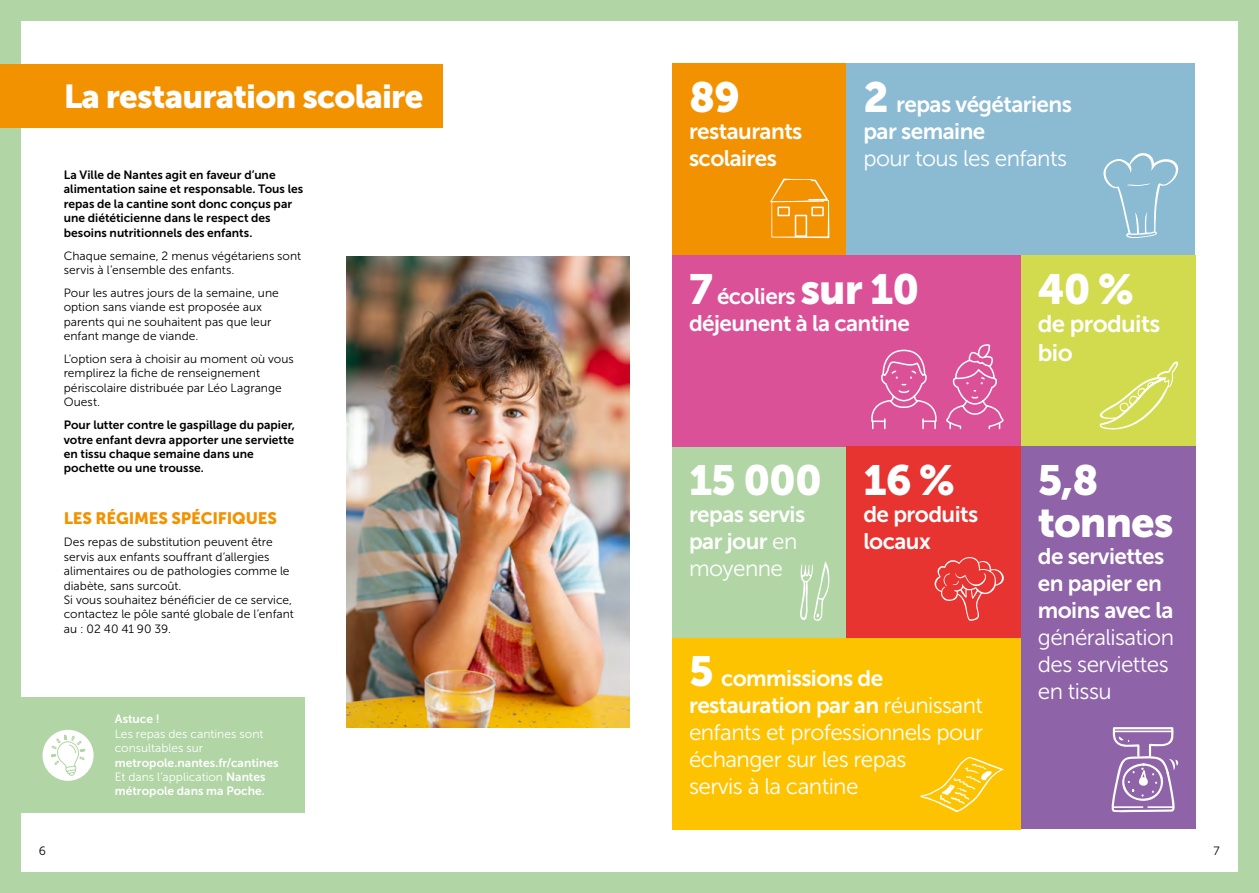
<style>
.page{position:relative;width:1259px;height:893px;background:#b1d5a5}
.page>*{position:absolute;margin:0;border:0;box-sizing:border-box;transform-origin:0 0}
.t1{font:42px/42px "Museo Sans 900";letter-spacing:-.025em;color:#fff}
.t2{font:33px "Museo Sans 900";letter-spacing:-.025em;color:#fff}
.t3{font:24px/28.8px "Museo Sans 700";letter-spacing:-.025em;color:#fff}
.t4{font:22.5px/27px "Museo Sans 700";letter-spacing:-.025em;color:#fff}
.t5{font:22.5px/27px "Museo Sans 300";letter-spacing:-.025em;color:#fff}
.t6{font:16.5px "Museo Sans 900";letter-spacing:-.01em;color:#f39200}
.t7{font:12px/14.4px "Museo Sans 300";color:#000}
.t8{font:12px/14.4px "Museo Sans 700";color:#000}
.t9{font:12px/14.4px "Museo Sans 300";color:#fff}
.t10{font:12px "Museo Sans 700";color:#fff}
.s1{font-family:"Museo Sans 700"}
.s2{font-family:"Museo Sans 900";font-size:42px}
.s3{font-family:"Museo Sans 300"}
</style>
<div class="page">
<div style="left:21px;top:21px;width:608px;height:851px;background:#fff"></div>
<div style="left:629px;top:21px;width:608px;height:851px;background:#fff"></div>
<div style="left:672px;top:446px;width:174px;height:192px;background:#b1d5a5"></div>
<svg style="left:800px;top:561px;width:29px;height:60px"></svg>
<div style="left:672px;top:64px;width:174px;height:191px;background:#f39200"></div>
<div style="left:0;top:64px;width:442px;height:64px;background:#f39200"></div>
<img style="left:347px;top:256px;width:282px;height:471px">
<div style="left:0;top:697px;width:304px;height:116px;background:#b1d5a5"></div>
<div style="left:43px;top:730px;width:51px;height:51px;background:#fff;border-radius:50%"></div>
<svg style="left:51px;top:734px;width:34px;height:42px"></svg>
<div style="left:672px;top:638px;width:348px;height:191px;background:#fdc300"></div>
<div style="left:672px;top:255px;width:348px;height:191px;background:#db5197"></div>
<div style="left:846px;top:64px;width:349px;height:191px;background:#8bbad3"></div>
<div style="left:846px;top:446px;width:174px;height:192px;background:#e73431"></div>
<div style="left:1020px;top:255px;width:175px;height:191px;background:#d2db4d"></div>
<div style="left:1020px;top:446px;width:175px;height:383px;background:#8e63a7"></div>
<svg style="left:1103px;top:153px;width:75px;height:85px"></svg>
<svg style="left:1111px;top:727px;width:67px;height:85px"></svg>
<svg style="left:871px;top:344px;width:133px;height:86px"></svg>
<svg style="left:1099px;top:361px;width:80px;height:69px"></svg>
<svg style="left:770px;top:179px;width:60px;height:59px"></svg>
<svg style="left:934px;top:557px;width:70px;height:64px"></svg>
<svg style="left:920px;top:757px;width:83px;height:55px"></svg>
<h2 class="t2" style="left:64px;top:78px;width:361px">La restauration scolaire</h2>
<p class="t8" style="left:64px;top:168px;width:241px">La Ville de Nantes agit en faveur d’une alimentation saine et responsable. Tous les repas de la cantine sont donc conçus par une diététicienne dans le respect des besoins nutritionnels des enfants.</p>
<p class="t7" style="left:64px;top:248px;width:239px">Chaque semaine, 2 menus végétariens sont servis à l’ensemble des enfants.</p>
<p class="t7" style="left:64px;top:286px;width:216px">Pour les autres jours de la semaine, une option sans viande est proposée aux parents qui ne souhaitent pas que leur enfant mange de viande.</p>
<p class="t7" style="left:64px;top:352px;width:231px">L’option sera à choisir au moment où vous remplirez la fiche de renseignement périscolaire distribuée par Léo Lagrange<br>Ouest.</p>
<p class="t8" style="left:64px;top:418px;width:233px">Pour lutter contre le gaspillage du papier, votre enfant devra apporter une serviette en tissu chaque semaine dans une pochette ou une trousse.</p>
<h3 class="t6" style="left:64px;top:508px;width:215px">LES RÉGIMES SPÉCIFIQUES</h3>
<p class="t7" style="left:64px;top:535px;width:232px">Des repas de substitution peuvent être servis aux enfants souffrant d’allergies alimentaires ou de pathologies comme le diabète, sans surcoût.<br>Si vous souhaitez bénéficier de ce service, contactez le pôle santé globale de l’enfant au : 02 40 41 90 39.</p>
<p class="t10" style="left:115px;top:713px;width:46px">Astuce !</p>
<p class="t9" style="left:115px;top:726px;width:150px">Les repas des cantines sont consultables sur</p>
<p class="t10" style="left:115px;top:756px;width:165px">metropole.nantes.fr/cantines</p>
<p class="t9" style="left:115px;top:770px;width:152px">Et dans l’application <span class="s1">Nantes</span></p>
<p class="t10" style="left:115px;top:785px;width:152px">métropole dans ma Poche.</p>
<h1 class="t1" style="left:689px;top:76px;width:53px">89</h1>
<h3 class="t4" style="left:689px;top:118px;width:115px">restaurants scolaires</h3>
<h3 class="t4" style="left:863px;top:91px;width:210px"><span class="s2">2</span> repas végétariens par semaine</h3>
<h3 class="t5" style="left:863px;top:145px;width:205px">pour tous les enfants</h3>
<h3 class="t4" style="left:689px;top:282px;width:232px"><span class="s2">7</span> écoliers <span class="s2">sur 10 </span>déjeunent à la cantine</h3>
<h1 class="t1" style="left:689px;top:459px;width:134px">15 000</h1>
<h3 class="t4" style="left:689px;top:501px;width:118px">repas servis par jour <span class="s3">en</span></h3>
<h3 class="t5" style="left:689px;top:555px;width:96px">moyenne</h3>
<h1 class="t1" style="left:863px;top:459px;width:93px">16 %</h1>
<h3 class="t4" style="left:863px;top:501px;width:116px">de produits locaux</h3>
<h3 class="t4" style="left:689px;top:665px;width:295px"><span class="s2">5</span> commissions de restauration par an <span class="s3">réunissant</span></h3>
<h3 class="t5" style="left:689px;top:719px;width:296px">enfants et professionnels pour échanger sur les repas<br>servis à la cantine</h3>
<h1 class="t1" style="left:1037px;top:268px;width:98px">40 %</h1>
<h3 class="t3" style="left:1037px;top:310px;width:124px">de produits bio</h3>
<h1 class="t1" style="left:1037px;top:459px;width:137px">5,8 tonnes</h1>
<h3 class="t4" style="left:1037px;top:543px;width:137px">de serviettes en papier en moins avec la</h3>
<h3 class="t5" style="left:1037px;top:624px;width:138px">généralisation des serviettes en tissu</h3>
<p class="t7" style="left:39px;top:844px;width:9px">6</p>
<p class="t7" style="left:1213px;top:844px;width:8px">7</p>
</div>
